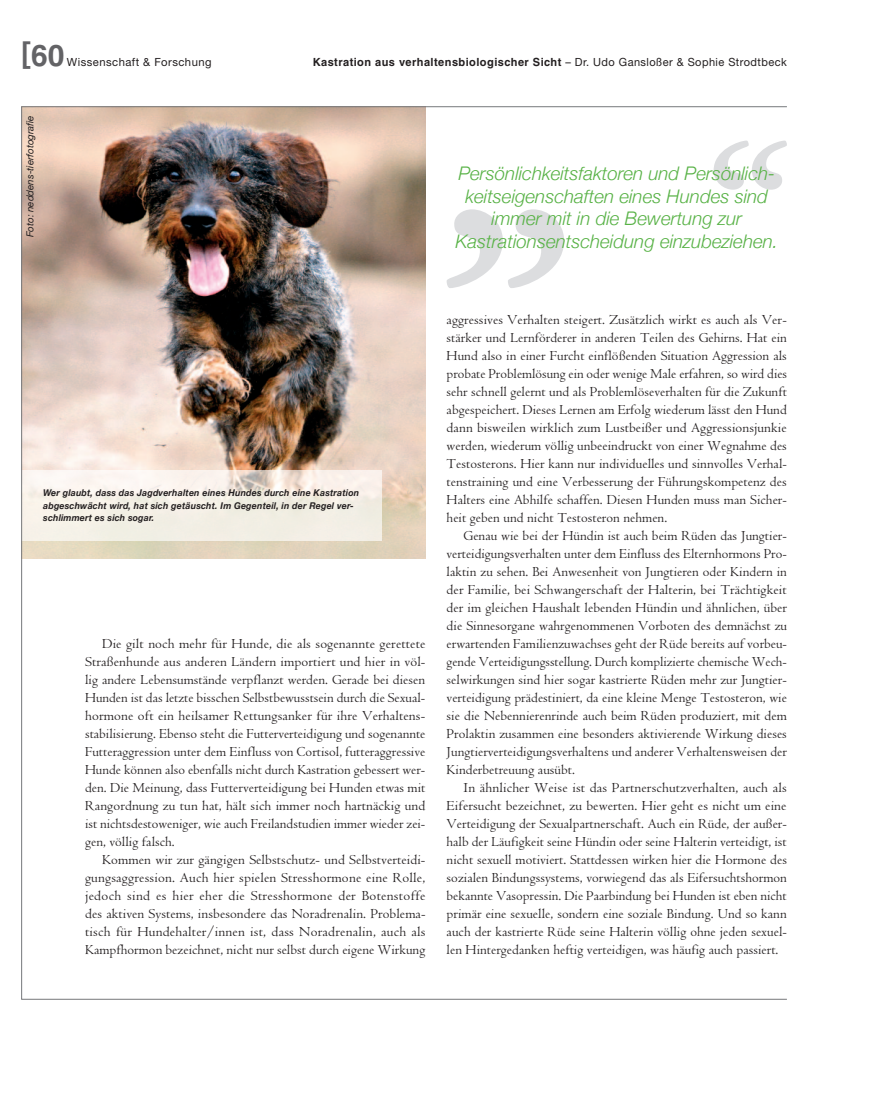
<style>
.page{position:relative;width:872px;height:1106px;background:#fff}
.page>*{position:absolute;margin:0;border:0;box-sizing:border-box;transform-origin:0 0}
.t1{font:700 30px "Helvetica";color:#636366}
.Fließtext_Gr{font:italic 300 18.75px/22.5px "Helvetica Neue";color:#58b246;text-align:center}
.Fließtext_Gr-2{font:14.25px/18px "Centaur";letter-spacing:.005em;color:#231f20;text-align:justify}
.t2{font:700 11.25px "Helvetica";letter-spacing:.04em;color:#231f20}
.t3{font:11.25px "Helvetica Neue";letter-spacing:.04em;color:#231f20}
.t4{font:italic 9.75px "Helvetica Neue";letter-spacing:-.005em;color:#231f20}
.Fließtext_Gr-3{font:italic 700 9.3px/12.8px "Helvetica Neue";letter-spacing:.02em;color:#231f20;scale:.95 1}
.s1{font-family:"Helvetica Neue";font-weight:400}
</style>
<div class="page">
<img style="left:23px;top:108px;width:402px;height:450px">
<svg style="left:23px;top:470px;width:359px;height:70px;background:#f4eee6"></svg>
<svg style="left:713px;top:141px;width:72px;height:49px"></svg>
<svg style="left:446px;top:209px;width:118px;height:79px"></svg>
<h1 class="t1" style="left:21px;top:37px;width:45px">[60</h1>
<p class="t3" style="left:67px;top:55px;width:146px">Wissenschaft &amp; Forschung</p>
<p class="t2" style="left:313px;top:55px;width:476px">Kastration aus verhaltensbiologischer Sicht <span class="s1">– Dr. Udo Gansloßer &amp; Sophie Strodtbeck</span></p>
<h1 class="t4" style="left:24px;top:237px;width:123px;rotate:-90deg">Foto: neddens-tierfotografie</h1>
<p class="Fließtext_Gr" style="left:455px;top:162px;width:324px">Persönlichkeitsfaktoren und Persönlich&shy;keitseigenschaften eines Hundes sind immer mit in die Bewertung zur Kastrationsentscheidung einzubeziehen.</p>
<p class="Fließtext_Gr-3" style="left:43px;top:486px;width:334px">Wer glaubt, dass das Jagdverhalten eines Hundes durch eine Kastration abgeschwächt wird, hat sich getäuscht. Im Gegenteil, in der Regel ver&shy;schlimmert es sich sogar.</p>
<p class="Fließtext_Gr-2" style="left:85px;top:635px;width:342px;text-indent:17px">Die gilt noch mehr für Hunde, die als sogenannte gerettete Straßenhunde aus anderen Ländern importiert und hier in völ&shy;lig andere Lebensumstände verpflanzt werden. Gerade bei diesen Hunden ist das letzte bisschen Selbstbewusstsein durch die Sexual&shy;hormone oft ein heilsamer Rettungsanker für ihre Verhaltens&shy;stabilisierung. Ebenso steht die Futterverteidigung und sogenannte Futteraggression unter dem Einfluss von Cortisol, futteraggressive Hunde können also ebenfalls nicht durch Kastration gebessert wer&shy;den. Die Meinung, dass Futterverteidigung bei Hunden etwas mit Rangordnung zu tun hat, hält sich immer noch hartnäckig und ist nichtsdestoweniger, wie auch Freilandstudien immer wieder zei&shy;gen, völlig falsch.</p>
<p class="Fließtext_Gr-2" style="left:85px;top:851px;width:342px;text-indent:17px">Kommen wir zur gängigen Selbstschutz- und Selbstverteidi&shy;gungsaggression. Auch hier spielen Stresshormone eine Rolle, jedoch sind es hier eher die Stresshormone der Botenstoffe des aktiven Systems, insbesondere das Noradrenalin. Problema&shy;tisch für Hundehalter/innen ist, dass Noradrenalin, auch als Kampfhormon bezeichnet, nicht nur selbst durch eigene Wirkung</p>
<p class="Fließtext_Gr-2" style="left:446px;top:311px;width:342px">aggressives Verhalten steigert. Zusätzlich wirkt es auch als Ver&shy;stärker und Lernförderer in anderen Teilen des Gehirns. Hat ein Hund also in einer Furcht einflößenden Situation Aggression als probate Problemlösung ein oder wenige Male erfahren, so wird dies sehr schnell gelernt und als Problemlöseverhalten für die Zukunft abgespeichert. Dieses Lernen am Erfolg wiederum lässt den Hund dann bisweilen wirklich zum Lustbeißer und Aggressionsjunkie werden, wiederum völlig unbeeindruckt von einer Wegnahme des Testosterons. Hier kann nur individuelles und sinnvolles Verhal&shy;tenstraining und eine Verbesserung der Führungskompetenz des Halters eine Abhilfe schaffen. Diesen Hunden muss man Sicher&shy;heit geben und nicht Testosteron nehmen.</p>
<p class="Fließtext_Gr-2" style="left:446px;top:527px;width:342px;text-indent:17px">Genau wie bei der Hündin ist auch beim Rüden das Jungtier&shy;verteidigungsverhalten unter dem Einfluss des Elternhormons Pro&shy;laktin zu sehen. Bei Anwesenheit von Jungtieren oder Kindern in der Familie, bei Schwangerschaft der Halterin, bei Trächtigkeit der im gleichen Haushalt lebenden Hündin und ähnlichen, über die Sinnesorgane wahrgenommenen Vorboten des demnächst zu erwartenden Familienzuwachses geht der Rüde bereits auf vorbeu&shy;gende Verteidigungsstellung. Durch komplizierte chemische Wech&shy;selwirkungen sind hier sogar kastrierte Rüden mehr zur Jungtier&shy;verteidigung prädestiniert, da eine kleine Menge Testosteron, wie sie die Nebennierenrinde auch beim Rüden produziert, mit dem Prolaktin zusammen eine besonders aktivierende Wirkung dieses Jungtierverteidigungsverhaltens und anderer Verhaltensweisen der Kinderbetreuung ausübt.</p>
<p class="Fließtext_Gr-2" style="left:446px;top:779px;width:342px;text-indent:17px">In ähnlicher Weise ist das Partnerschutzverhalten, auch als Eifersucht bezeichnet, zu bewerten. Hier geht es nicht um eine Verteidigung der Sexualpartnerschaft. Auch ein Rüde, der außer&shy;halb der Läufigkeit seine Hündin oder seine Halterin verteidigt, ist nicht sexuell motiviert. Stattdessen wirken hier die Hormone des sozialen Bindungssystems, vorwiegend das als Eifersuchtshormon bekannte Vasopressin. Die Paarbindung bei Hunden ist eben nicht primär eine sexuelle, sondern eine soziale Bindung. Und so kann auch der kastrierte Rüde seine Halterin völlig ohne jeden sexuel&shy;len Hintergedanken heftig verteidigen, was häufig auch passiert.</p>
</div>
